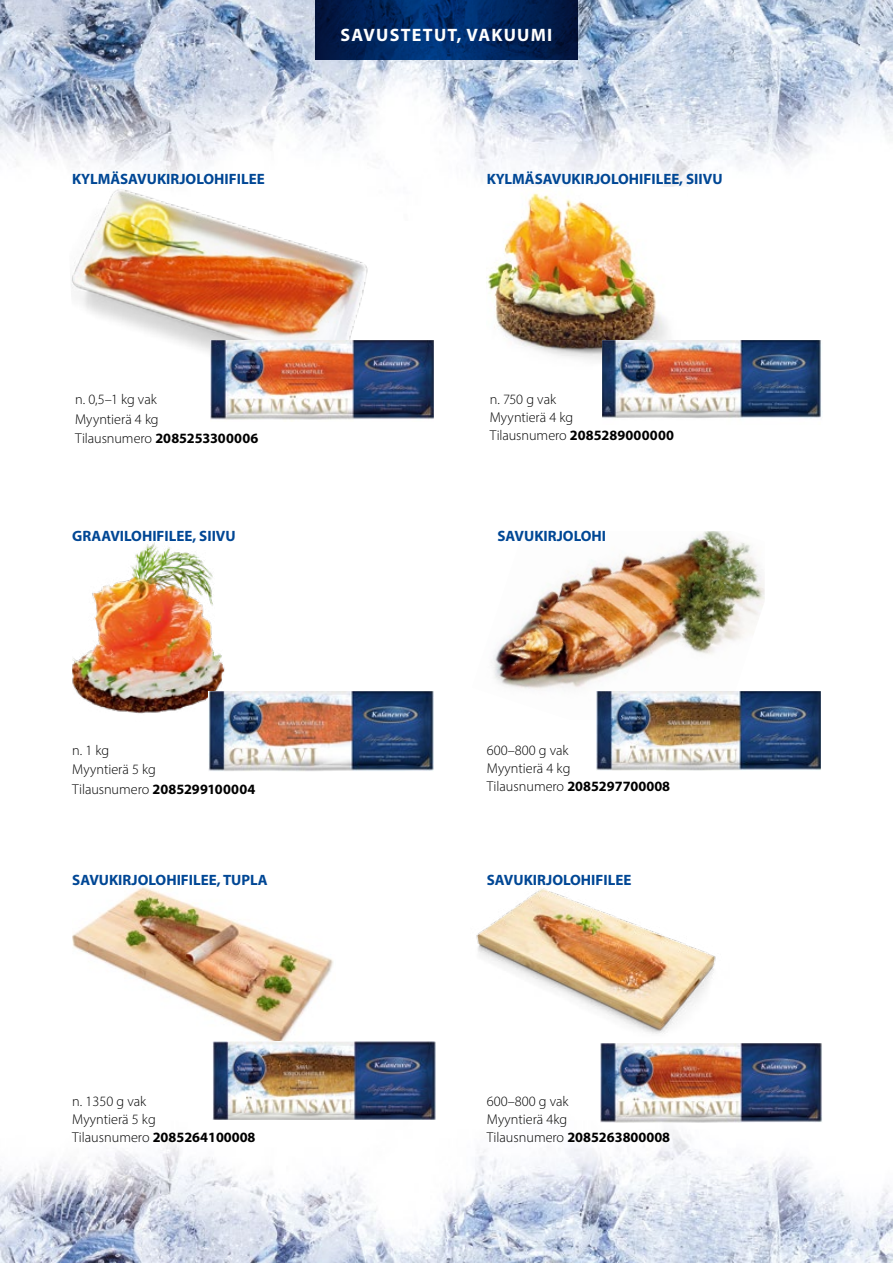
<style>
.page{position:relative;width:893px;height:1263px;background:#fff}
.page>*{position:absolute;margin:0;border:0;box-sizing:border-box;transform-origin:0 0}
.t1{font:700 18px "Myriad Pro";letter-spacing:.07em;color:#fff}
.t2{font:700 15px "Myriad Pro";color:#004795}
.t3{font:300 14.25px/18px "Myriad Pro";color:#000}
.s1{font-weight:700}
</style>
<div class="page">
<img style="left:0;top:1041px;width:893px;height:222px">
<img style="left:0;top:0;width:893px;height:187px">
<img style="left:72px;top:542px;width:153px;height:172px">
<svg style="left:316px;top:0;width:262px;height:60px;background:#00245b"></svg>
<img style="left:65px;top:168px;width:317px;height:231px">
<img style="left:211px;top:340px;width:223px;height:80px">
<img style="left:208px;top:691px;width:226px;height:80px">
<img style="left:493px;top:531px;width:272px;height:159px">
<img style="left:596px;top:691px;width:225px;height:79px">
<img style="left:72px;top:887px;width:263px;height:161px">
<img style="left:471px;top:888px;width:258px;height:172px">
<img style="left:212px;top:1042px;width:224px;height:78px">
<img style="left:601px;top:1043px;width:221px;height:79px">
<img style="left:487px;top:193px;width:181px;height:167px">
<img style="left:602px;top:340px;width:219px;height:79px">
<p class="t1" style="left:341px;top:23px;width:213px">SAVUSTETUT, VAKUUMI</p>
<p class="t2" style="left:72px;top:169px;width:194px">KYLMÄSAVUKIRJOLOHIFILEE</p>
<p class="t2" style="left:487px;top:169px;width:237px">KYLMÄSAVUKIRJOLOHIFILEE, SIIVU</p>
<p class="t3" style="left:75px;top:389px;width:185px;line-height:19.5px">n. 0,5–1 kg vak<br>Myyntierä 4 kg<br>Tilausnumero <span class="s1">2085253300006</span></p>
<p class="t2" style="left:72px;top:526px;width:165px">GRAAVILOHIFILEE, SIIVU</p>
<p class="t3" style="left:490px;top:390px;width:186px">n. 750 g vak<br>Myyntierä 4 kg<br>Tilausnumero <span class="s1">2085289000000</span></p>
<p class="t2" style="left:497px;top:526px;width:110px">SAVUKIRJOLOHI</p>
<p class="t3" style="left:72px;top:740px;width:185px;line-height:19.5px">n. 1 kg<br>Myyntierä 5 kg<br>Tilausnumero <span class="s1">2085299100004</span></p>
<p class="t3" style="left:487px;top:741px;width:185px">600–800 g vak<br>Myyntierä 4 kg<br>Tilausnumero <span class="s1">2085297700008</span></p>
<p class="t2" style="left:72px;top:870px;width:197px">SAVUKIRJOLOHIFILEE, TUPLA</p>
<p class="t3" style="left:72px;top:1092px;width:185px">n. 1350 g vak<br>Myyntierä 5 kg<br>Tilausnumero <span class="s1">2085264100008</span></p>
<p class="t2" style="left:487px;top:870px;width:146px">SAVUKIRJOLOHIFILEE</p>
<p class="t3" style="left:487px;top:1092px;width:185px">600–800 g vak<br>Myyntierä 4kg<br>Tilausnumero <span class="s1">2085263800008</span></p>
</div>
